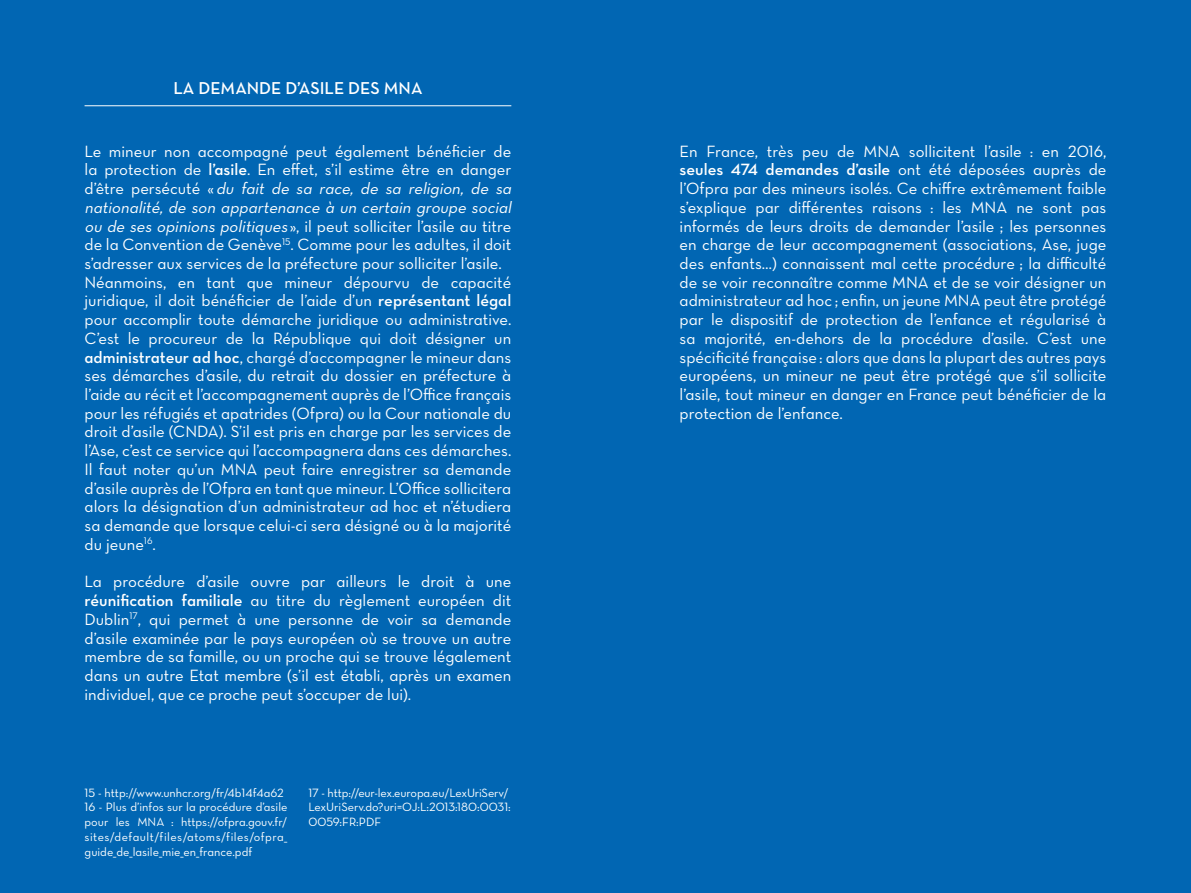
<style>
.page{position:relative;width:1191px;height:893px;background:#fff}
.page>*{position:absolute;margin:0;border:0;box-sizing:border-box;transform-origin:0 0}
.t1{font:17.5px "Neutra Text Demi Alt";color:#fff}
.t2{font:16.62px/18.7px "Neutra Text Book Alt";color:#fff;text-align:justify}
.t3{font:16.62px "Neutra Text Demi Alt";color:#fff}
.t4{font:12.25px/14.7px "Neutra Text Book Alt";color:#fff}
.s1{font-family:"Neutra Text Demi Alt"}
.s2{font-style:italic}
.s3{font-family:"Neutra Text Book Alt"}
</style>
<div class="page">
<div style="left:0;top:0;width:620px;height:893px;background:#0166b3"></div>
<hr style="left:85px;top:105px;width:426px;height:1px;background:#fff">
<div style="left:595px;top:0;width:595px;height:893px;background:#0166b3"></div>
<p class="t1" style="left:173px;top:77px;width:251px">LA DEMANDE D’ASILE DES MNA</p>
<p class="t2" style="left:85px;top:141px;width:432px;text-align:left">Le mineur non accompagné peut également bénéficier de la protection de <span class="s1">l’asile</span>. En effet, s’il estime être en danger d ’ê t re p e rs é c u t é « <span class="s2">du fait de sa race, de sa religion, de sa nationalité, de son appartenance à un certain groupe social ou de ses opinions politiques</span>», il peut solliciter l’asile au titre de la Convention de Genève<sup>15</sup>. Comme pour les adultes, il doit s’adresser aux services de la préfecture pour solliciter l’asile.<br>Néanmoins, en tant que mineur dépourvu de capacité juridique, il doit bénéficier de l’aide d’un <span class="s1">représentant légal </span>pour accomplir toute démarche juridique ou administrative.<br>C’est le procureur de la République qui doit désigner un <span class="s1">administrateur ad hoc</span>, chargé d’accompagner le mineur dans ses démarches d’asile, du retrait du dossier en préfecture à l’aide au récit et l’accompagnement auprès de l’Office français pour les réfugiés et apatrides (Ofpra) ou la Cour nationale du droit d’asile (CNDA). S’il est pris en charge par les services de l’Ase, c’est ce service qui l’accompagnera dans ces démarches.<br>Il faut noter qu’un MNA peut faire enregistrer sa demande d’asile auprès de l’Ofpra en tant que mineur. L’Office sollicitera alors la désignation d’un administrateur ad hoc et n’étudiera sa demande que lorsque celui-ci sera désigné ou à la majorité du jeune<sup>16</sup>.</p>
<p class="t2" style="left:85px;top:572px;width:428px">La procédure d’asile ouvre par ailleurs le droit à une <span class="s1">réunification familiale</span> au titre du règlement européen dit Dublin<sup>17</sup>, qui permet à une personne de voir sa demande d’asile examinée par le pays européen où se trouve un autre membre de sa famille, ou un proche qui se trouve légalement dans un autre Etat membre (s’il est établi, après un examen individuel, que ce proche peut s’occuper de lui).</p>
<p class="t4" style="left:85px;top:785px;width:204px">15 - http://www.unhcr.org/fr/4b14f4a62<br>16 - Plus d’infos sur la procédure d’asile pour les MNA : https://ofpra.gouv.fr/ sites/default/files/atoms/files/ofpra_ guide_de_lasile_mie_en_france.pdf</p>
<p class="t4" style="left:308px;top:785px;width:204px">17 - http://eur-lex.europa.eu/LexUriServ/<br>LexUriServ.do?uri=OJ:L:2013:180:0031:<br>0059:FR:PDF</p>
<p class="t2" style="left:679px;top:141px;width:428px">En France, très peu de MNA sollicitent l’asile : en 2016,</p>
<p class="t3" style="left:679px;top:159px;width:428px">seules 474 demandes d’asile <span class="s3">ont été déposées auprès de</span></p>
<p class="t2" style="left:679px;top:179px;width:428px">l’Ofpra par des mineurs isolés. Ce chiffre extrêmement faible s’explique par différentes raisons : les MNA ne sont pas informés de leurs droits de demander l’asile ; les personnes en charge de leur accompagnement (associations, Ase, juge des enfants…) connaissent mal cette procédure ; la difficulté de se voir reconnaître comme MNA et de se voir désigner un administrateur ad hoc ; enfin, un jeune MNA peut être protégé par le dispositif de protection de l’enfance et régularisé à sa majorité, en-dehors de la procédure d’asile. C’est une spécificité française : alors que dans la plupart des autres pays européens, un mineur ne peut être protégé que s’il sollicite l’asile, tout mineur en danger en France peut bénéficier de la protection de l’enfance.</p>
</div>
